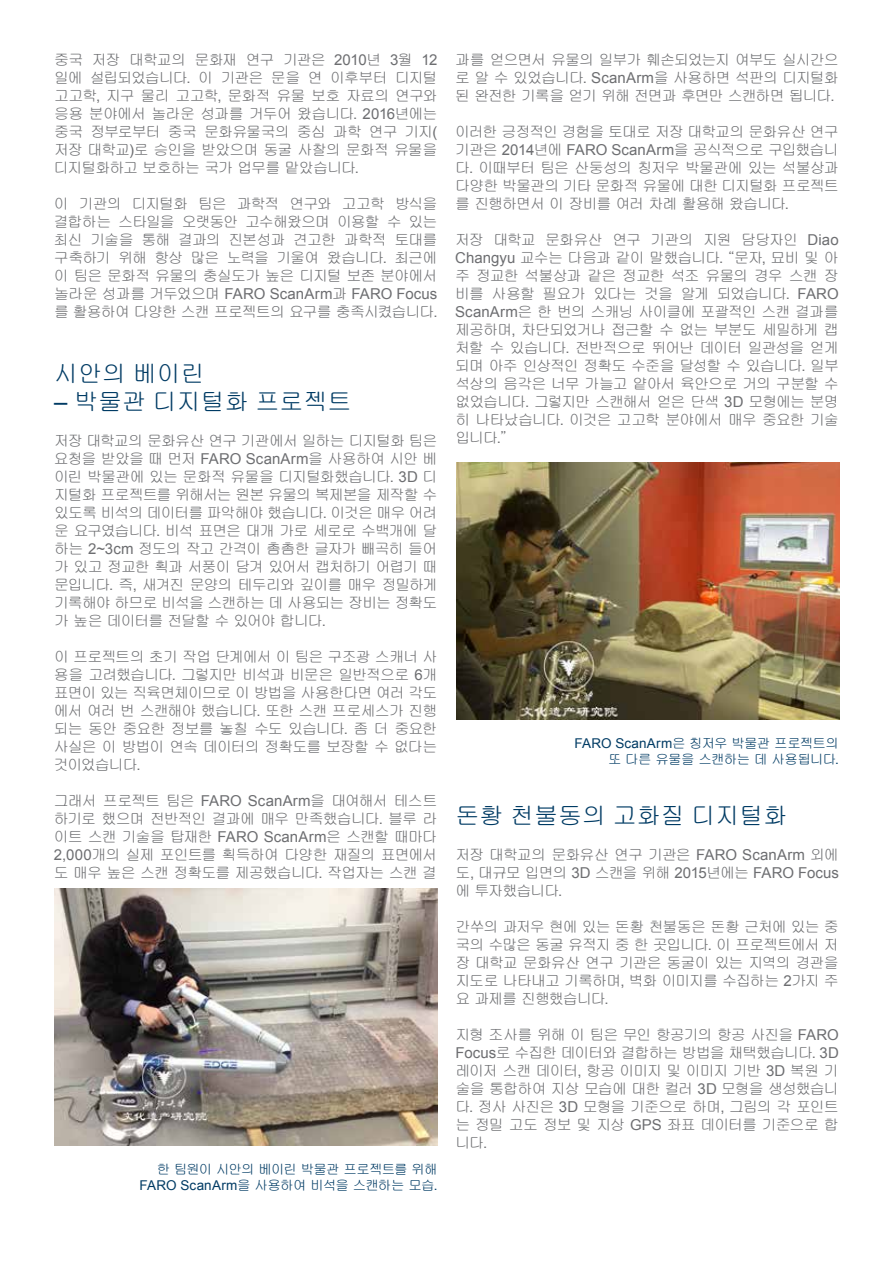
<style>
.page{position:relative;width:893px;height:1263px;background:#fff}
.page>*{position:absolute;margin:0;border:0;box-sizing:border-box;transform-origin:0 0}
.t1{font:24px "Gulim";color:#003b64}
.t2{font:15px/18px "Gulim";letter-spacing:-.07em;color:#6d6e71;text-align:justify}
.t3{font:15px "Arial";letter-spacing:.005em;color:#6d6e71}
.t4{font:13.5px/16.2px "Gulim";letter-spacing:-.065em;color:#003b64;text-align:right}
.s1{font-family:"Arial"}
.s2{font-family:"Gulim"}
</style>
<div class="page">
<img style="left:54px;top:889px;width:383px;height:256px">
<img style="left:456px;top:463px;width:384px;height:256px">
<p class="t2" style="left:54px;top:50px;width:385px">중국 저장 대학교의 문화재 연구 기관은 <span class="s1">2010</span>년 <span class="s1">3</span>월 <span class="s1">12 </span>일에 설립되었습니다<span class="s1">.</span> 이 기관은 문을 연 이후부터 디지털 고고학<span class="s1">,</span> 지구 물리 고고학<span class="s1">,</span> 문화적 유물 보호 자료의 연구와 응용 분야에서 놀라운 성과를 거두어 왔습니다<span class="s1">. 2016</span>년에는 중국 정부로부터 중국 문화유물국의 중심 과학 연구 기지<span class="s1">( </span>저장 대학교<span class="s1">)</span>로 승인을 받았으며 동굴 사찰의 문화적 유물을 디지털화하고 보호하는 국가 업무를 맡았습니다<span class="s1">.</span></p>
<p class="t2" style="left:54px;top:194px;width:385px">이 기관의 디지털화 팀은 과학적 연구와 고고학 방식을 결합하는 스타일을 오랫동안 고수해왔으며 이용할 수 있는 최신 기술을 통해 결과의 진본성과 견고한 과학적 토대를 구축하기 위해 항상 많은 노력을 기울여 왔습니다<span class="s1">.</span> 최근에 이 팀은 문화적 유물의 충실도가 높은 디지털 보존 분야에서</p>
<p class="t3" style="left:54px;top:284px;width:385px"><span class="s2">놀라운 성과를 거두었으며</span> FARO ScanArm<span class="s2">과</span> FARO Focus</p>
<p class="t2" style="left:54px;top:302px;width:385px">를 활용하여 다양한 스캔 프로젝트의 요구를 충족시켰습니다<span class="s1">.</span></p>
<h1 class="t1" style="left:54px;top:361px;width:152px">시안의 베이린</h1>
<h1 class="t1" style="left:54px;top:390px;width:299px"><span class="s1">–</span> 박물관 디지털화 프로젝트</h1>
<p class="t2" style="left:54px;top:432px;width:385px">저장 대학교의 문화유산 연구 기관에서 일하는 디지털화 팀은 요청을 받았을 때 먼저 <span class="s1">FARO ScanArm</span>을 사용하여 시안 베 이린 박물관에 있는 문화적 유물을 디지털화했습니다<span class="s1">. 3D</span> 디 지털화 프로젝트를 위해서는 원본 유물의 복제본을 제작할 수 있도록 비석의 데이터를 파악해야 했습니다<span class="s1">.</span> 이것은 매우 어려 운 요구였습니다<span class="s1">.</span> 비석 표면은 대개 가로 세로로 수백개에 달 하는 <span class="s1">2~3cm</span> 정도의 작고 간격이 촘촘한 글자가 빼곡히 들어 가 있고 정교한 획과 서풍이 담겨 있어서 캡처하기 어렵기 때 문입니다<span class="s1">.</span> 즉<span class="s1">,</span> 새겨진 문양의 테두리와 깊이를 매우 정밀하게 기록해야 하므로 비석을 스캔하는 데 사용되는 장비는 정확도 가 높은 데이터를 전달할 수 있어야 합니다<span class="s1">.</span></p>
<p class="t2" style="left:54px;top:648px;width:385px">이 프로젝트의 초기 작업 단계에서 이 팀은 구조광 스캐너 사 용을 고려했습니다<span class="s1">.</span> 그렇지만 비석과 비문은 일반적으로 <span class="s1">6</span>개 표면이 있는 직육면체이므로 이 방법을 사용한다면 여러 각도 에서 여러 번 스캔해야 했습니다<span class="s1">.</span> 또한 스캔 프로세스가 진행 되는 동안 중요한 정보를 놓칠 수도 있습니다<span class="s1">.</span> 좀 더 중요한 사실은 이 방법이 연속 데이터의 정확도를 보장할 수 없다는 것이었습니다<span class="s1">.</span></p>
<p class="t2" style="left:54px;top:792px;width:385px">그래서 프로젝트 팀은 <span class="s1">FARO ScanArm</span>을 대여해서 테스트 하기로 했으며 전반적인 결과에 매우 만족했습니다<span class="s1">.</span> 블루 라 이트 스캔 기술을 탑재한 <span class="s1">FARO ScanArm</span>은 스캔할 때마다 <span class="s1">2,000</span>개의 실제 포인트를 획득하여 다양한 재질의 표면에서 도 매우 높은 스캔 정확도를 제공했습니다<span class="s1">.</span> 작업자는 스캔 결</p>
<p class="t4" style="left:140px;top:1161px;width:299px">한 팀원이 시안의 베이린 박물관 프로젝트를 위해<br><span class="s1">FARO ScanArm</span>을 사용하여 비석을 스캔하는 모습<span class="s1">.</span></p>
<p class="t2" style="left:455px;top:50px;width:385px">과를 얻으면서 유물의 일부가 훼손되었는지 여부도 실시간으 로 알 수 있었습니다<span class="s1">. ScanArm</span>을 사용하면 석판의 디지털화 된 완전한 기록을 얻기 위해 전면과 후면만 스캔하면 됩니다<span class="s1">.</span></p>
<p class="t2" style="left:455px;top:122px;width:385px">이러한 긍정적인 경험을 토대로 저장 대학교의 문화유산 연구 기관은 <span class="s1">2014</span>년에 <span class="s1">FARO ScanArm</span>을 공식적으로 구입했습니 다<span class="s1">.</span> 이때부터 팀은 산둥성의 칭저우 박물관에 있는 석불상과 다양한 박물관의 기타 문화적 유물에 대한 디지털화 프로젝트 를 진행하면서 이 장비를 여러 차례 활용해 왔습니다<span class="s1">.</span></p>
<p class="t2" style="left:455px;top:230px;width:385px">저장 대학교 문화유산 연구 기관의 지원 담당자인 <span class="s1">Diao Changyu</span> 교수는 다음과 같이 말했습니다<span class="s1">.</span> “문자<span class="s1">,</span> 묘비 및 아 주 정교한 석불상과 같은 정교한 석조 유물의 경우 스캔 장 비를 사용할 필요가 있다는 것을 알게 되었습니다<span class="s1">. FARO ScanArm</span>은 한 번의 스캐닝 사이클에 포괄적인 스캔 결과를 제공하며<span class="s1">,</span> 차단되었거나 접근할 수 없는 부분도 세밀하게 캡 처할 수 있습니다<span class="s1">.</span> 전반적으로 뛰어난 데이터 일관성을 얻게 되며 아주 인상적인 정확도 수준을 달성할 수 있습니다<span class="s1">.</span> 일부 석상의 음각은 너무 가늘고 얕아서 육안으로 거의 구분할 수 없었습니다<span class="s1">.</span> 그렇지만 스캔해서 얻은 단색 <span class="s1">3D</span> 모형에는 분명 히 나타났습니다<span class="s1">.</span> 이것은 고고학 분야에서 매우 중요한 기술 입니다<span class="s1">.</span>”</p>
<p class="t4" style="left:574px;top:735px;width:266px"><span class="s1">FARO ScanArm</span>은 칭저우 박물관 프로젝트의 또 다른 유물을 스캔하는 데 사용됩니다<span class="s1">.</span></p>
<h1 class="t1" style="left:455px;top:804px;width:334px">돈황 천불동의 고화질 디지털화</h1>
<p class="t2" style="left:455px;top:846px;width:385px">저장 대학교의 문화유산 연구 기관은 <span class="s1">FARO ScanArm</span> 외에</p>
<p class="t3" style="left:455px;top:863px;width:385px"><span class="s2">도</span>, <span class="s2">대규모 입면의</span> 3D <span class="s2">스캔을 위해</span> 2015<span class="s2">년에는</span> FARO Focus</p>
<p class="t2" style="left:455px;top:882px;width:108px">에 투자했습니다<span class="s1">.</span></p>
<p class="t2" style="left:455px;top:918px;width:385px">간쑤의 과저우 현에 있는 돈황 천불동은 돈황 근처에 있는 중 국의 수많은 동굴 유적지 중 한 곳입니다<span class="s1">.</span> 이 프로젝트에서 저 장 대학교 문화유산 연구 기관은 동굴이 있는 지역의 경관을 지도로 나타내고 기록하며<span class="s1">,</span> 벽화 이미지를 수집하는 <span class="s1">2</span>가지 주 요 과제를 진행했습니다<span class="s1">.</span></p>
<p class="t2" style="left:455px;top:1026px;width:385px">지형 조사를 위해 이 팀은 무인 항공기의 항공 사진을 <span class="s1">FARO Focus</span>로 수집한 데이터와 결합하는 방법을 채택했습니다<span class="s1">. 3D </span>레이저 스캔 데이터<span class="s1">,</span> 항공 이미지 및 이미지 기반 <span class="s1">3D</span> 복원 기 술을 통합하여 지상 모습에 대한 컬러 <span class="s1">3D</span> 모형을 생성했습니 다<span class="s1">.</span> 정사 사진은 <span class="s1">3D</span> 모형을 기준으로 하며<span class="s1">,</span> 그림의 각 포인트 는 정밀 고도 정보 및 지상 <span class="s1">GPS</span> 좌표 데이터를 기준으로 합 니다<span class="s1">.</span></p>
</div>
